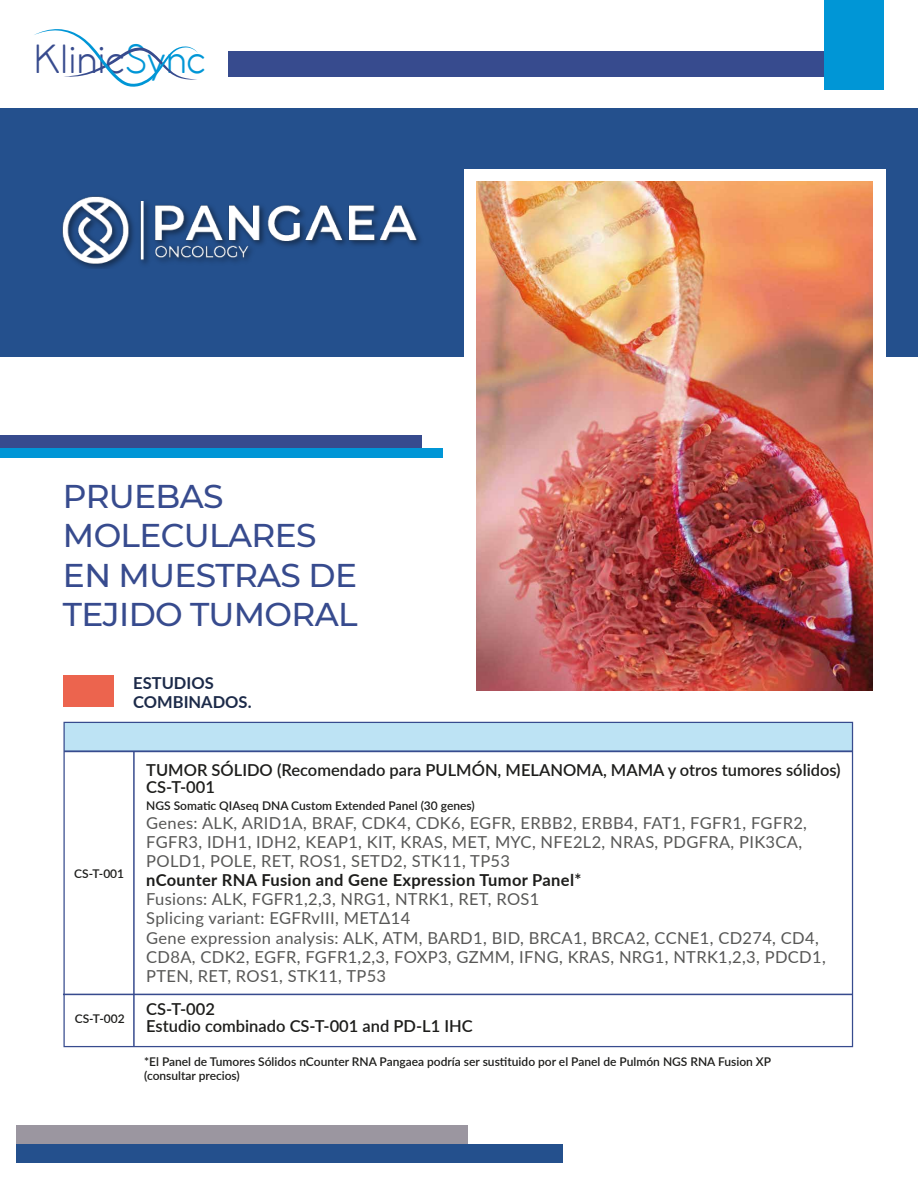
<style>
.page{position:relative;width:918px;height:1188px;background:#fff}
.page>*{position:absolute;margin:0;border:0;box-sizing:border-box;transform-origin:0 0}
.t1{font:300 37.95px "COCOMAT";color:#374b8e}
.t2{font:500 32.85px/39.5px "Montserrat";letter-spacing:-.02em;color:#374b8e}
.t3{font:16.5px/19.2px "Lato";letter-spacing:.02em;color:#575756}
.t4{font:600 16.5px/17px "Lato";color:#1d1d1b}
.t5{font:700 16.5px "Lato";letter-spacing:.02em;color:#1d1d1b}
.t6{font:700 16.5px/18.9px "Lato";color:#1c2a49}
.t7{font:600 12px/14px "Lato";color:#1d1d1b}
.s1{color:#0096d6}
</style>
<div class="page">
<div style="left:228px;top:51px;width:643px;height:26px;background:#374b8e"></div>
<div style="left:824px;top:0;width:60px;height:90px;background:#0096d6"></div>
<svg style="left:34px;top:29px;width:164px;height:58px"></svg>
<div style="left:16px;top:1125px;width:451px;height:19px;background:#9b96a0"></div>
<div style="left:16px;top:1144px;width:547px;height:19px;background:#24508d"></div>
<div style="left:0;top:108px;width:918px;height:248px;background:#24508d"></div>
<div style="left:464px;top:169px;width:421px;height:283px;background:#fff"></div>
<img style="left:477px;top:181px;width:396px;height:509px">
<img style="left:62px;top:196px;width:359px;height:72px">
<div style="left:0;top:436px;width:421px;height:12px;background:#374b8e"></div>
<div style="left:0;top:448px;width:442px;height:10px;background:#0096d6"></div>
<div style="left:64px;top:676px;width:50px;height:31px;background:#ec644e"></div>
<div style="left:64px;top:723px;width:789px;height:28px;background:#bde3f4"></div>
<hr style="left:64px;top:750px;width:788px;height:2px;background:#374b8e">
<hr style="left:63px;top:994px;width:790px;height:1px;background:#374b8e">
<hr style="left:133px;top:751px;width:2px;height:296px;background:#374b8e">
<h1 class="t1" style="left:34px;top:38px;width:173px">Klinic<span class="s1">Sync</span></h1>
<h2 class="t2" style="left:63px;top:475px;width:296px">PRUEBAS<br>MOLECULARES<br>EN MUESTRAS DE<br>TEJIDO TUMORAL</h2>
<p class="t6" style="left:133px;top:672px;width:120px">ESTUDIOS<br>COMBINADOS.</p>
<p class="t7" style="left:74px;top:866px;width:52px">CS-T-001</p>
<p class="t7" style="left:75px;top:1011px;width:52px">CS-T-002</p>
<p class="t4" style="left:146px;top:760px;width:696px">TUMOR SÓLIDO (Recomendado para PULMÓN, MELANOMA, MAMA y otros tumores sólidos)<br>CS-T-001</p>
<p class="t7" style="left:146px;top:798px;width:330px">NGS Somatic QIAseq DNA Custom Extended Panel (30 genes)</p>
<p class="t3" style="left:146px;top:812px;width:662px">Genes: ALK, ARID1A, BRAF, CDK4, CDK6, EGFR, ERBB2, ERBB4, FAT1, FGFR1, FGFR2,<br>FGFR3, IDH1, IDH2, KEAP1, KIT, KRAS, MET, MYC, NFE2L2, NRAS, PDGFRA, PIK3CA,<br>POLD1, POLE, RET, ROS1, SETD2, STK11, TP53</p>
<p class="t5" style="left:146px;top:868px;width:437px">nCounter RNA Fusion and Gene Expression Tumor Panel*</p>
<p class="t3" style="left:146px;top:889px;width:681px">Fusions: ALK, FGFR1,2,3, NRG1, NTRK1, RET, ROS1<br>Splicing variant: EGFRvIII, METΔ14<br>Gene expression analysis: ALK, ATM, BARD1, BID, BRCA1, BRCA2, CCNE1, CD274, CD4, CD8A, CDK2, EGFR, FGFR1,2,3, FOXP3, GZMM, IFNG, KRAS, NRG1, NTRK1,2,3, PDCD1, PTEN, RET, ROS1, STK11, TP53</p>
<p class="t4" style="left:146px;top:1000px;width:328px">CS-T-002<br>Estudio combinado CS-T-001 and PD-L1 IHC</p>
<p class="t7" style="left:144px;top:1054px;width:629px">*El Panel de Tumores Sólidos nCounter RNA Pangaea podría ser sustituido por el Panel de Pulmón NGS RNA Fusion XP (consultar precios)</p>
</div>
